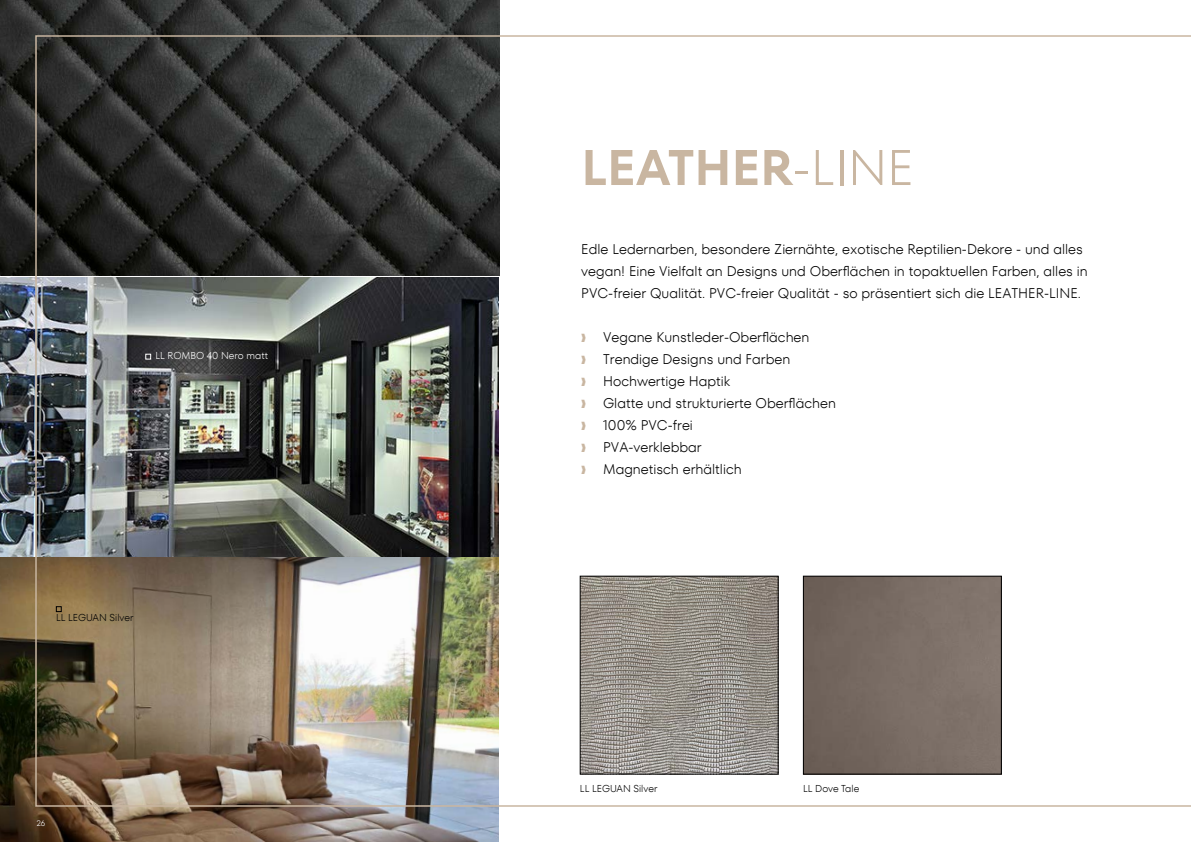
<style>
.page{position:relative;width:1191px;height:842px;background:#fff}
.page>*{position:absolute;margin:0;border:0;box-sizing:border-box;transform-origin:0 0}
.t1{font:600 50px "TT Fors";color:#c9b6a1}
.t2{font:300 14px/22px "TT Fors";color:#000}
.t3{font:300 10px "TT Fors";color:#000}
.t4{font:300 10px "TT Fors";color:#fff}
.t5{font:300 8px "TT Fors";color:#fff}
.s1{font-weight:300}
.s2{color:#c9b6a1}
</style>
<div class="page">
<img style="left:0;top:558px;width:498px;height:284px">
<img style="left:0;top:0;width:499px;height:556px">
<img style="left:35px;top:35px;width:1156px;height:772px">
<p class="t4" style="left:155px;top:350px;width:114px">LL ROMBO 40 Nero matt</p>
<p class="t3" style="left:56px;top:612px;width:79px">LL LEGUAN Silver</p>
<p class="t5" style="left:37px;top:819px;width:10px">26</p>
<h1 class="t1" style="left:581px;top:137px;width:334px">LEATHER<span class="s1">-LINE</span></h1>
<p class="t2" style="left:581px;top:238px;width:508px">Edle Ledernarben, besondere Ziernähte, exotische Reptilien-Dekore - und alles vegan! Eine Vielfalt an Designs und Oberflächen in topaktuellen Farben, alles in<br>PVC-freier Qualität. PVC-freier Qualität - so präsentiert sich die LEATHER-LINE.</p>
<p class="t2" style="left:581px;top:326px;width:256px"><span class="s2">❱</span> Vegane Kunstleder-Oberflächen<br><span class="s2">❱</span> Trendige Designs und Farben<br><span class="s2">❱</span> Hochwertige Haptik<br><span class="s2">❱</span> Glatte und strukturierte Oberflächen <span class="s2">❱</span> 100% PVC-frei<br><span class="s2">❱</span> PVA-verklebbar<br><span class="s2">❱</span> Magnetisch erhältlich</p>
<p class="t3" style="left:580px;top:783px;width:79px">LL LEGUAN Silver</p>
<p class="t3" style="left:803px;top:783px;width:58px">LL Dove Tale</p>
</div>
